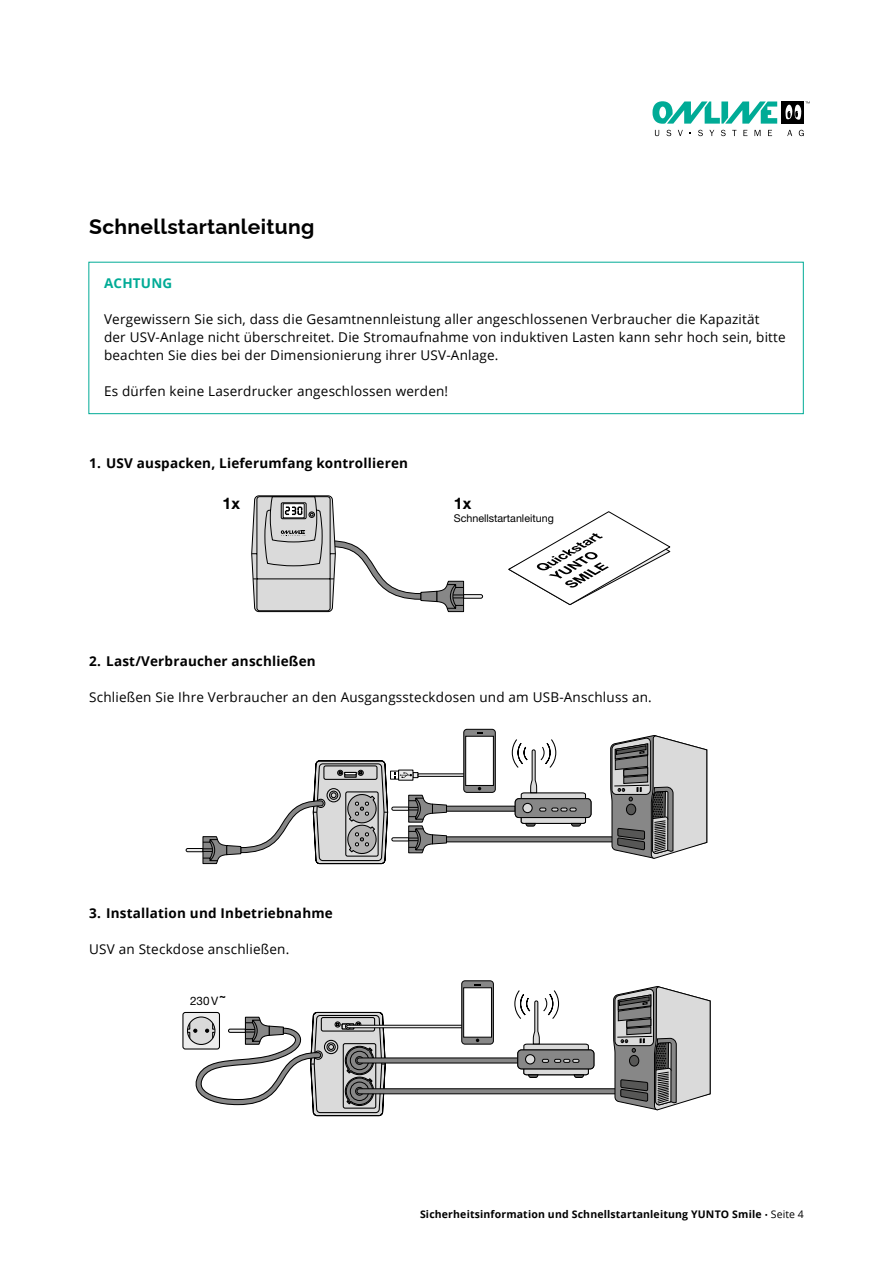
<style>
.page{position:relative;width:893px;height:1263px;background:#fff}
.page>*{position:absolute;margin:0;border:0;box-sizing:border-box;transform-origin:0 0}
.t1{font:700 21px "Raleway";letter-spacing:.015em;color:#000}
.t2{font:700 16.05px "Helvetica Neue";color:#000}
.t3{font:13.5px/18px "Open Sans";letter-spacing:.015em;color:#000}
.t4{font:700 13.5px "Open Sans";letter-spacing:.015em;color:#000}
.t5{font:700 13.5px "Open Sans";letter-spacing:.015em;color:#00ab96}
.t6{font:11.7px "Helvetica Neue";color:#000}
.t7{font:10.65px "Helvetica Neue";color:#000}
.t8{font:700 10.5px "Open Sans";letter-spacing:.015em;color:#000}
.s1{font-weight:400;font-size:8.4px}
.s2{font-weight:400}
</style>
<div class="page">
<div style="left:781px;top:101px;width:23px;height:23px;background:#000"></div>
<svg style="left:652px;top:101px;width:125px;height:23px"></svg>
<svg style="left:785px;top:101px;width:25px;height:19px"></svg>
<svg style="left:655px;top:130px;width:4px;height:6px"></svg>
<svg style="left:678px;top:130px;width:5px;height:6px"></svg>
<svg style="left:698px;top:130px;width:5px;height:6px"></svg>
<svg style="left:709px;top:130px;width:5px;height:6px"></svg>
<svg style="left:721px;top:130px;width:5px;height:6px"></svg>
<svg style="left:743px;top:130px;width:4px;height:6px"></svg>
<svg style="left:754px;top:130px;width:6px;height:6px"></svg>
<svg style="left:768px;top:130px;width:4px;height:6px"></svg>
<svg style="left:787px;top:130px;width:5px;height:6px"></svg>
<svg style="left:799px;top:130px;width:5px;height:6px"></svg>
<svg style="left:666px;top:130px;width:5px;height:6px"></svg>
<svg style="left:508px;top:511px;width:162px;height:95px"></svg>
<svg style="left:251px;top:496px;width:232px;height:116px"></svg>
<svg style="left:186px;top:760px;width:261px;height:104px"></svg>
<svg style="left:418px;top:773px;width:45px;height:4px"></svg>
<svg style="left:446px;top:806px;width:65px;height:5px"></svg>
<svg style="left:446px;top:836px;width:164px;height:6px"></svg>
<svg style="left:464px;top:729px;width:31px;height:63px"></svg>
<div style="left:463px;top:729px;width:33px;height:64px;border:1px solid #000;border-radius:3px"></div>
<div style="left:465px;top:736px;width:29px;height:50px;background:#fff;border:1px solid #000"></div>
<div style="left:515px;top:799px;width:76px;height:18px;background:#878787;border-radius:4px"></div>
<div style="left:515px;top:798px;width:76px;height:20px;border:1px solid #000;border-radius:4px"></div>
<svg style="left:511px;top:739px;width:76px;height:88px"></svg>
<svg style="left:610px;top:735px;width:97px;height:124px;background:#a1a1a1"></svg>
<div style="left:183px;top:1012px;width:36px;height:37px;background:#ededed;border-radius:2px"></div>
<div style="left:182px;top:1012px;width:38px;height:37px;border:1px solid #000;border-radius:2px"></div>
<svg style="left:187px;top:980px;width:523px;height:136px"></svg>
<div style="left:88px;top:262px;width:716px;height:152px;border:1px solid #00ab96"></div>
<h1 class="t1" style="left:89px;top:210px;width:227px">Schnellstartanleitung</h1>
<p class="t5" style="left:104px;top:274px;width:70px">ACHTUNG</p>
<p class="t3" style="left:104px;top:310px;width:683px">Vergewissern Sie sich, dass die Gesamtnennleistung aller angeschlossenen Verbraucher die Kapazität<br>der USV-Anlage nicht überschreitet. Die Stromaufnahme von induktiven Lasten kann sehr hoch sein, bitte beachten Sie dies bei der Dimensionierung ihrer USV-Anlage.</p>
<p class="t3" style="left:104px;top:382px;width:346px">Es dürfen keine Laserdrucker angeschlossen werden!</p>
<p class="t4" style="left:89px;top:454px;width:320px">1. USV auspacken, Lieferumfang kontrollieren</p>
<p class="t2" style="left:222px;top:491px;width:19px">1x</p>
<p class="t2" style="left:454px;top:491px;width:19px">1x</p>
<p class="t7" style="left:454px;top:510px;width:102px">Schnellstartanleitung</p>
<p class="t4" style="left:89px;top:652px;width:228px">2. Last/Verbraucher anschließen</p>
<p class="t3" style="left:89px;top:688px;width:564px">Schließen Sie Ihre Verbraucher an den Ausgangssteckdosen und am USB-Anschluss an.</p>
<p class="t4" style="left:89px;top:904px;width:245px">3. Installation und Inbetriebnahme</p>
<p class="t3" style="left:89px;top:940px;width:202px">USV an Steckdose anschließen.</p>
<p class="t6" style="left:190px;top:993px;width:38px">230 V<sup>~</sup></p>
<p class="t8" style="left:420px;top:1207px;width:385px">Sicherheitsinformation und Schnellstartanleitung YUNTO Smile <span class="s1">•</span> <span class="s2">Seite 4</span></p>
</div>
